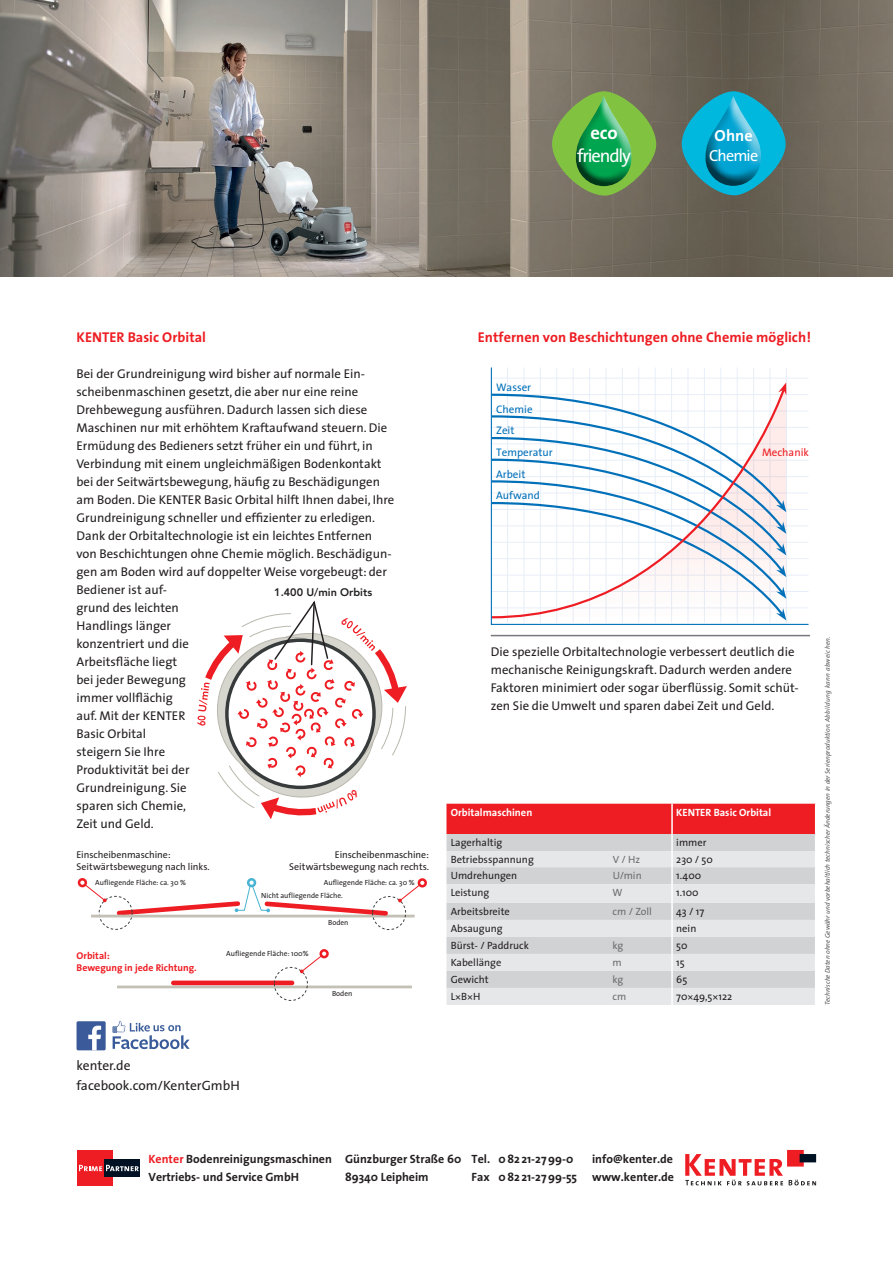
<style>
.page{position:relative;width:893px;height:1263px;background:#fff}
.page>*{position:absolute;margin:0;border:0;box-sizing:border-box;transform-origin:0 0}
.t1{font:18.6px "The Sans";letter-spacing:-.065em;color:#fff}
.t2{font:700 18.6px "The Sans";color:#fff}
.t3{font:16.05px "The Sans";letter-spacing:-.05em;color:#fff}
.t4{font:700 16.05px "The Sans";color:#fff}
.t5{font:700 14.25px "The Sans";color:#ee1d23}
.t6{font:13.5px/19.5px "The Sans";color:#231f20}
.t7{font:12.75px/18px "The Sans";color:#231f20}
.t8{font:700 12px/18px "The Sans";color:#231f20}
.t9{font:10.95px/21.8px "The Sans";color:#0070b9}
.t10{font:10.95px "The Sans";color:#ee1d23}
.t11{font:800 10.8px "Avenir";color:#231f20}
.t12{font:10.5px "The Sans";color:#231f20}
.t13{font:700 10.5px "The Sans";color:#fff}
.t14{font:10.5px "The Sans";color:#6c6d70}
.t15{font:9.9px/12.5px "The Sans";letter-spacing:-.005em;color:#231f20;text-align:right}
.t16{font:700 9.9px/12.5px "The Sans";color:#ee1d23}
.t17{font:7.5px "The Sans";color:#231f20}
.t18{font:italic 6.75px "The Sans";color:#57585a}
.s1{font-family:"The Sans Expert"}
.s2{color:#ee1d23}
</style>
<div class="page">
<div style="left:77px;top:1150px;width:35px;height:36px;background:#ee1d23"></div>
<div style="left:104px;top:1159px;width:36px;height:18px;background:#001123"></div>
<svg style="left:79px;top:1165px;width:60px;height:6px"></svg>
<svg style="left:685px;top:1154px;width:98px;height:31px"></svg>
<svg style="left:789px;top:1179px;width:27px;height:6px"></svg>
<div style="left:787px;top:1150px;width:17px;height:16px;background:#ee1d23"></div>
<div style="left:800px;top:1154px;width:16px;height:8px;background:#001123"></div>
<svg style="left:491px;top:367px;width:318px;height:258px"></svg>
<img style="left:0;top:0;width:730px;height:276px">
<img style="left:730px;top:0;width:163px;height:276px">
<svg style="left:446px;top:804px;width:369px;height:201px;background:#dfc1c4"></svg>
<hr style="left:118px;top:985px;width:294px;height:3px;background:#c3c0b5">
<div style="left:173px;top:980px;width:119px;height:5px;background:#ee1d23"></div>
<div style="left:274px;top:967px;width:34px;height:34px;border:1px dashed #3f3f3d;border-radius:50%"></div>
<svg style="left:319px;top:949px;width:10px;height:9px"></svg>
<svg style="left:300px;top:952px;width:26px;height:21px"></svg>
<div style="left:99px;top:896px;width:34px;height:34px;border:1px dashed #3f3f3d;border-radius:50%"></div>
<svg style="left:78px;top:878px;width:9px;height:9px"></svg>
<svg style="left:80px;top:880px;width:27px;height:22px"></svg>
<svg style="left:247px;top:878px;width:9px;height:9px"></svg>
<hr style="left:91px;top:915px;width:324px;height:2px;background:#c3c0b5">
<div style="left:372px;top:896px;width:34px;height:34px;border:1px dashed #3f3f3d;border-radius:50%"></div>
<svg style="left:418px;top:878px;width:9px;height:9px"></svg>
<svg style="left:398px;top:881px;width:26px;height:21px"></svg>
<svg style="left:114px;top:880px;width:277px;height:38px"></svg>
<hr style="left:491px;top:635px;width:319px;height:1px;background:#76787b">
<div style="left:77px;top:1021px;width:29px;height:29px;background:#3b5a9a;border-radius:2px"></div>
<svg style="left:88px;top:1026px;width:13px;height:24px"></svg>
<svg style="left:113px;top:1021px;width:77px;height:28px"></svg>
<svg style="left:682px;top:91px;width:104px;height:104px;background:#12a7c4"></svg>
<div style="left:705px;top:95px;width:57px;height:91px;background:#231f20;opacity:.75"></div>
<svg style="left:552px;top:91px;width:104px;height:105px;background:#7fb247"></svg>
<div style="left:575px;top:95px;width:57px;height:91px;background:#231f20;opacity:.75"></div>
<svg style="left:198px;top:600px;width:209px;height:219px"></svg>
<h1 class="t2" style="left:590px;top:117px;width:29px">eco</h1>
<h1 class="t1" style="left:577px;top:140px;width:55px">friendly</h1>
<p class="t4" style="left:714px;top:122px;width:40px">Ohne</p>
<p class="t3" style="left:709px;top:143px;width:51px">Chemie</p>
<p class="t5" style="left:77px;top:325px;width:18px">KENTER</p>
<p class="t5" style="left:128px;top:325px;width:80px">Basic Orbital</p>
<p class="t7" style="left:77px;top:364px;width:319px">Bei der Grundreinigung wird bisher auf normale Ein&shy;scheibenmaschinen gesetzt, die aber nur eine reine Drehbewegung ausführen. Dadurch lassen sich diese Maschinen nur mit erhöhtem Kraftaufwand steuern. Die Ermüdung des Bedieners setzt früher ein und führt, in Verbindung mit einem ungleichmäßigen Bodenkontakt bei der Seitwärtsbewegung, häufig zu Beschädigungen am Boden. Die KENTER Basic Orbital hilft Ihnen dabei, Ihre Grundreinigung schneller und effizienter zu erledigen.<br>Dank der Orbitaltechnologie ist ein leichtes Entfernen von Beschichtungen ohne Chemie möglich. Beschädigun&shy;gen am Boden wird auf doppelter Weise vorgebeugt: der Bediener ist auf-<br>grund des leichten<br>Handlings länger<br>konzentriert und die<br>Arbeitsfläche liegt<br>bei jeder Bewegung<br>immer vollflächig<br>auf. Mit der KENTER<br>Basic Orbital<br>steigern Sie Ihre<br>Produktivität bei der<br>Grundreinigung. Sie<br>sparen sich Chemie,<br>Zeit und Geld.</p>
<p class="t11" style="left:274px;top:586px;width:99px">1.400 U/min Orbits</p>
<p class="t15" style="left:77px;top:848px;width:135px;text-align:left">Einscheibenmaschine:<br>Seitwärtsbewegung nach links.</p>
<p class="t15" style="left:289px;top:848px;width:141px">Einscheibenmaschine:<br>Seitwärtsbewegung nach rechts.</p>
<p class="t17" style="left:95px;top:876px;width:93px">Aufliegende Fläche: ca. 30 %</p>
<p class="t17" style="left:324px;top:876px;width:93px">Aufliegende Fläche: ca. 30 %</p>
<p class="t17" style="left:261px;top:889px;width:83px">Nicht aufliegende Fläche.</p>
<p class="t17" style="left:328px;top:916px;width:22px">Boden</p>
<p class="t16" style="left:77px;top:949px;width:122px">Orbital:<br>Bewegung in jede Richtung.</p>
<p class="t17" style="left:226px;top:947px;width:84px">Aufliegende Fläche: 100%</p>
<p class="t17" style="left:332px;top:987px;width:22px">Boden</p>
<p class="t5" style="left:478px;top:325px;width:335px">Entfernen von Beschichtungen ohne Chemie möglich!</p>
<p class="t9" style="left:496px;top:376px;width:38px">Wasser<br>Chemie</p>
<p class="t9" style="left:496px;top:419px;width:58px">Zeit<br>Temperatur<br>Arbeit<br>Aufwand</p>
<p class="t10" style="left:762px;top:443px;width:48px">Mechanik</p>
<p class="t7" style="left:491px;top:642px;width:309px">Die spezielle Orbitaltechnologie verbessert deutlich die mechanische Reinigungskraft. Dadurch werden andere Faktoren minimiert oder sogar überflüssig. Somit schüt&shy;zen Sie die Umwelt und sparen dabei Zeit und Geld.</p>
<p class="t13" style="left:451px;top:803px;width:83px">Orbitalmaschinen</p>
<p class="t13" style="left:676px;top:803px;width:13px">KENTER</p>
<p class="t13" style="left:714px;top:803px;width:59px">Basic Orbital</p>
<p class="t12" style="left:451px;top:834px;width:53px">Lagerhaltig</p>
<p class="t12" style="left:676px;top:834px;width:32px">immer</p>
<p class="t12" style="left:451px;top:851px;width:85px">Betriebsspannung</p>
<p class="t14" style="left:613px;top:851px;width:29px">V / Hz</p>
<p class="t12" style="left:676px;top:851px;width:38px">230 / 50</p>
<p class="t12" style="left:451px;top:867px;width:68px">Umdrehungen</p>
<p class="t14" style="left:613px;top:867px;width:31px">U/min</p>
<p class="t12" style="left:676px;top:867px;width:26px">1.400</p>
<p class="t12" style="left:451px;top:884px;width:40px">Leistung</p>
<p class="t14" style="left:613px;top:884px;width:11px">W</p>
<p class="t12" style="left:676px;top:884px;width:24px">1.100</p>
<p class="t12" style="left:451px;top:902px;width:61px">Arbeitsbreite</p>
<p class="t14" style="left:613px;top:902px;width:41px">cm / Zoll</p>
<p class="t12" style="left:676px;top:902px;width:29px">43 / 17</p>
<p class="t12" style="left:451px;top:919px;width:54px">Absaugung</p>
<p class="t12" style="left:676px;top:919px;width:22px">nein</p>
<p class="t12" style="left:451px;top:936px;width:80px">Bürst- / Paddruck</p>
<p class="t14" style="left:613px;top:936px;width:12px">kg</p>
<p class="t12" style="left:676px;top:936px;width:13px">50</p>
<p class="t12" style="left:451px;top:953px;width:52px">Kabellänge</p>
<p class="t14" style="left:613px;top:953px;width:11px">m</p>
<p class="t12" style="left:676px;top:953px;width:10px">15</p>
<p class="t12" style="left:451px;top:970px;width:39px">Gewicht</p>
<p class="t14" style="left:613px;top:970px;width:12px">kg</p>
<p class="t12" style="left:676px;top:970px;width:13px">65</p>
<p class="t12" style="left:451px;top:987px;width:31px">L<span class="s1">*</span>B<span class="s1">*</span>H</p>
<p class="t14" style="left:613px;top:987px;width:15px">cm</p>
<p class="t12" style="left:676px;top:987px;width:57px">70<span class="s1">*</span>49,5<span class="s1">*</span>122</p>
<p class="t18" style="left:822px;top:1005px;width:370px;rotate:-90deg">Technische Daten ohne Gewähr und vorbehaltlich technischer Änderungen in der Serienproduktion. Abbildung kann abweichen.</p>
<p class="t6" style="left:77px;top:1055px;width:165px">kenter.de facebook.com/KenterGmbH</p>
<p class="t8" style="left:148px;top:1149px;width:185px"><span class="s2">Kenter</span> Bodenreinigungsmaschinen<br>Vertriebs- und Service GmbH</p>
<p class="t8" style="left:345px;top:1149px;width:118px">Günzburger Straße 60<br>89340 Leipheim</p>
<p class="t8" style="left:472px;top:1149px;width:107px">Tel. 082 21-2799-0<br>Fax 082 21-2799-55</p>
<p class="t8" style="left:592px;top:1149px;width:83px">info@kenter.de www.kenter.de</p>
</div>
